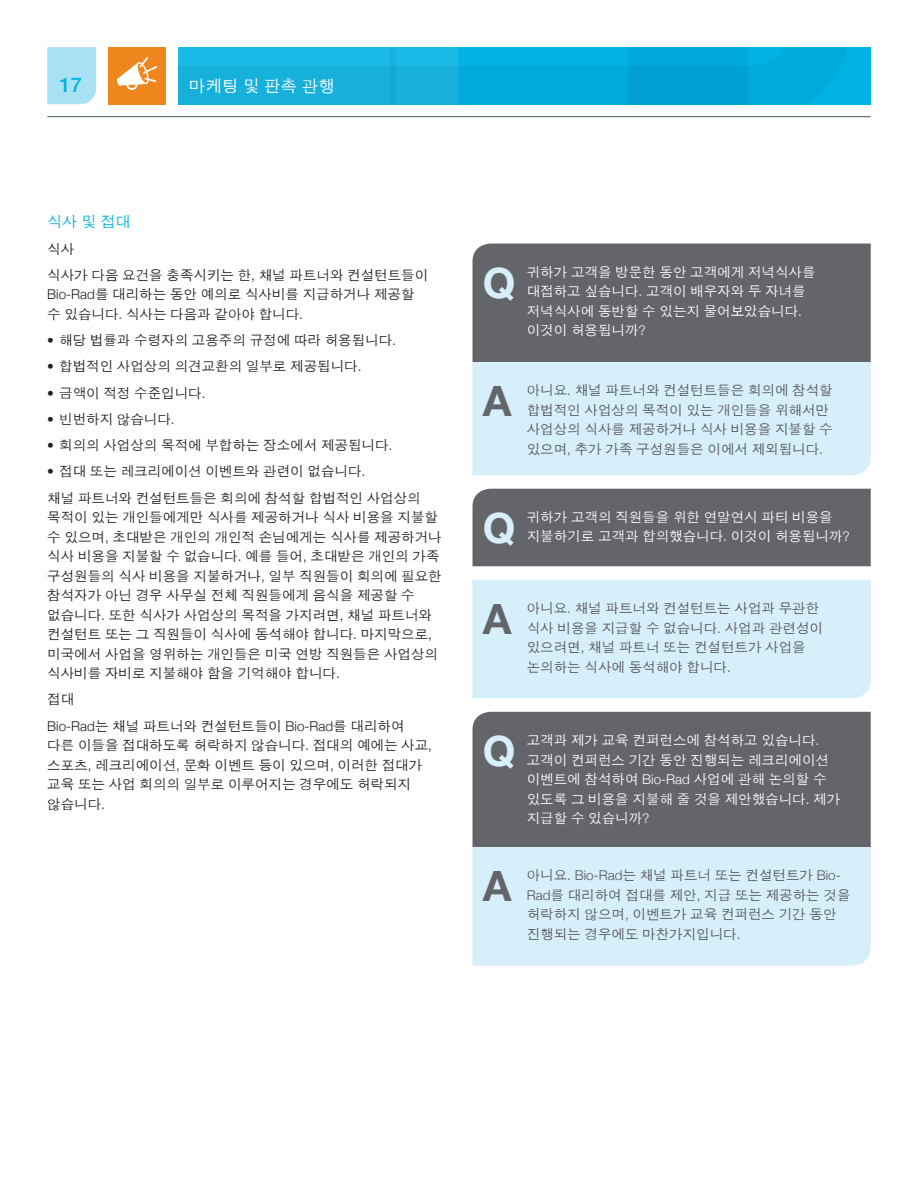
<style>
.page{position:relative;width:918px;height:1188px;background:#fff}
.page>*{position:absolute;margin:0;border:0;box-sizing:border-box;transform-origin:0 0}
.t1{font:700 42px "Helvetica Neue LT Std";color:#d7effa}
.t2{font:700 42px "Helvetica Neue LT Std";color:#63656a}
.t3{font:500 20.25px "Helvetica Neue LT Std";color:#00b4e3}
.t4{font:16.5px "Apple Gothic";color:#fff}
.t5{font:15px "Apple Gothic";color:#00b4e3}
.t6{font:13.5px/19.5px "Apple Gothic";color:#231f20}
.t7{font:13.5px/19.5px "Apple Gothic";color:#54555a}
.t8{font:13.5px/19.5px "Apple Gothic";color:#fff}
.t9{font:13.5px "Apple Gothic";letter-spacing:-.045em;color:#fff}
.s1{font-family:"Helvetica Neue";font-weight:300}
</style>
<div class="page">
<svg style="left:178px;top:47px;width:693px;height:57px;background:#09addb"></svg>
<hr style="left:47px;top:114px;width:826px;height:4px;background:#006e8a;opacity:.25">
<div style="left:47px;top:47px;width:49px;height:57px;background:#aae0f4"></div>
<div style="left:472px;top:244px;width:399px;height:118px;background:#63656a"></div>
<div style="left:472px;top:489px;width:399px;height:77px;background:#63656a"></div>
<div style="left:472px;top:712px;width:399px;height:135px;background:#63656a"></div>
<div style="left:472px;top:362px;width:399px;height:113px;background:#d7effa"></div>
<div style="left:472px;top:580px;width:399px;height:118px;background:#d7effa"></div>
<div style="left:472px;top:847px;width:399px;height:119px;background:#d7effa"></div>
<div style="left:108px;top:47px;width:58px;height:57px;background:#ef871e"></div>
<svg style="left:117px;top:57px;width:40px;height:33px"></svg>
<h2 class="t3" style="left:60px;top:73px;width:24px">17</h2>
<p class="t4" style="left:189px;top:76px;width:147px">마케팅 및 판촉 관행</p>
<p class="t5" style="left:47px;top:214px;width:85px">식사 및 접대</p>
<p class="t6" style="left:47px;top:236px;width:383px;line-height:26.2px">식사<br>식사가 다음 요건을 충족시키는 한<span class="s1">,</span> 채널 파트너와 컨설턴트들이</p>
<p class="t6" style="left:47px;top:285px;width:369px"><span class="s1">Bio-Rad</span>를 대리하는 동안 예의로 식사비를 지급하거나 제공할 수 있습니다<span class="s1">.</span> 식사는 다음과 같아야 합니다<span class="s1">.</span></p>
<p class="t6" style="left:47px;top:331px;width:350px"><span class="s1">•</span> 해당 법률과 수령자의 고용주의 규정에 따라 허용됩니다<span class="s1">.</span></p>
<p class="t6" style="left:47px;top:357px;width:316px"><span class="s1">•</span> 합법적인 사업상의 의견교환의 일부로 제공됩니다<span class="s1">.</span></p>
<p class="t6" style="left:47px;top:383px;width:160px"><span class="s1">•</span> 금액이 적정 수준입니다<span class="s1">.</span></p>
<p class="t6" style="left:47px;top:410px;width:129px"><span class="s1">•</span> 빈번하지 않습니다<span class="s1">.</span></p>
<p class="t6" style="left:47px;top:436px;width:347px"><span class="s1">•</span> 회의의 사업상의 목적에 부합하는 장소에서 제공됩니다<span class="s1">.</span></p>
<p class="t6" style="left:47px;top:459px;width:375px;line-height:26.2px"><span class="s1">•</span> 접대 또는 레크리에이션 이벤트와 관련이 없습니다<span class="s1">.<br></span>채널 파트너와 컨설턴트들은 회의에 참석할 합법적인 사업상의</p>
<p class="t6" style="left:47px;top:508px;width:396px">목적이 있는 개인들에게만 식사를 제공하거나 식사 비용을 지불할 수 있으며<span class="s1">,</span> 초대받은 개인의 개인적 손님에게는 식사를 제공하거나 식사 비용을 지불할 수 없습니다<span class="s1">.</span> 예를 들어<span class="s1">,</span> 초대받은 개인의 가족 구성원들의 식사 비용을 지불하거나<span class="s1">,</span> 일부 직원들이 회의에 필요한 참석자가 아닌 경우 사무실 전체 직원들에게 음식을 제공할 수 없습니다<span class="s1">.</span> 또한 식사가 사업상의 목적을 가지려면<span class="s1">,</span> 채널 파트너와 컨설턴트 또는 그 직원들이 식사에 동석해야 합니다<span class="s1">.</span> 마지막으로<span class="s1">, </span>미국에서 사업을 영위하는 개인들은 미국 연방 직원들은 사업상의 식사비를 자비로 지불해야 함을 기억해야 합니다<span class="s1">.</span></p>
<p class="t6" style="left:47px;top:687px;width:359px;line-height:26.2px">접대<br><span class="s1">Bio-Rad</span>는 채널 파트너와 컨설턴트들이 <span class="s1">Bio-Rad</span>를 대리하여</p>
<p class="t6" style="left:47px;top:736px;width:386px">다른 이들을 접대하도록 허락하지 않습니다<span class="s1">.</span> 접대의 예에는 사교<span class="s1">, </span>스포츠<span class="s1">,</span> 레크리에이션<span class="s1">,</span> 문화 이벤트 등이 있으며<span class="s1">,</span> 이러한 접대가 교육 또는 사업 회의의 일부로 이루어지는 경우에도 허락되지 않습니다<span class="s1">.</span></p>
<h1 class="t1" style="left:483px;top:257px;width:34px">Q</h1>
<p class="t8" style="left:527px;top:262px;width:290px">귀하가 고객을 방문한 동안 고객에게 저녁식사를 대접하고 싶습니다<span class="s1">.</span> 고객이 배우자와 두 자녀를 저녁식사에 동반할 수 있는지 물어보았습니다<span class="s1">. </span>이것이 허용됩니까<span class="s1">?</span></p>
<p class="t9" style="left:526px;top:266px;width:176px">언제 문제를 제기해야 합니까<span class="s1">?</span></p>
<h1 class="t2" style="left:483px;top:375px;width:30px">A</h1>
<p class="t7" style="left:527px;top:381px;width:308px">아니요<span class="s1">.</span> 채널 파트너와 컨설턴트들은 회의에 참석할 합법적인 사업상의 목적이 있는 개인들을 위해서만 사업상의 식사를 제공하거나 식사 비용을 지불할 수 있으며<span class="s1">,</span> 추가 가족 구성원들은 이에서 제외됩니다<span class="s1">.</span></p>
<h1 class="t1" style="left:483px;top:502px;width:34px">Q</h1>
<p class="t8" style="left:527px;top:508px;width:325px">귀하가 고객의 직원들을 위한 연말연시 파티 비용을 지불하기로 고객과 합의했습니다<span class="s1">.</span> 이것이 허용됩니까<span class="s1">?</span></p>
<p class="t9" style="left:526px;top:511px;width:176px">언제 문제를 제기해야 합니까<span class="s1">?</span></p>
<h1 class="t2" style="left:483px;top:593px;width:30px">A</h1>
<p class="t7" style="left:527px;top:599px;width:298px">아니요<span class="s1">.</span> 채널 파트너와 컨설턴트는 사업과 무관한 식사 비용을 지급할 수 없습니다<span class="s1">.</span> 사업과 관련성이 있으려면<span class="s1">,</span> 채널 파트너 또는 컨설턴트가 사업을 논의하는 식사에 동석해야 합니다<span class="s1">.</span></p>
<h1 class="t1" style="left:483px;top:725px;width:34px">Q</h1>
<p class="t8" style="left:527px;top:731px;width:315px">고객과 제가 교육 컨퍼런스에 참석하고 있습니다<span class="s1">. </span>고객이 컨퍼런스 기간 동안 진행되는 레크리에이션 이벤트에 참석하여 <span class="s1">Bio-Rad</span> 사업에 관해 논의할 수 있도록 그 비용을 지불해 줄 것을 제안했습니다<span class="s1">.</span> 제가 지급할 수 있습니까<span class="s1">?</span></p>
<p class="t9" style="left:526px;top:735px;width:176px">언제 문제를 제기해야 합니까<span class="s1">?</span></p>
<h1 class="t2" style="left:483px;top:860px;width:30px">A</h1>
<p class="t7" style="left:527px;top:866px;width:325px">아니요<span class="s1">. Bio-Rad</span>는 채널 파트너 또는 컨설턴트가 <span class="s1">Bio-<br>Rad</span>를 대리하여 접대를 제안<span class="s1">,</span> 지급 또는 제공하는 것을 허락하지 않으며<span class="s1">,</span> 이벤트가 교육 컨퍼런스 기간 동안 진행되는 경우에도 마찬가지입니다<span class="s1">.</span></p>
</div>
